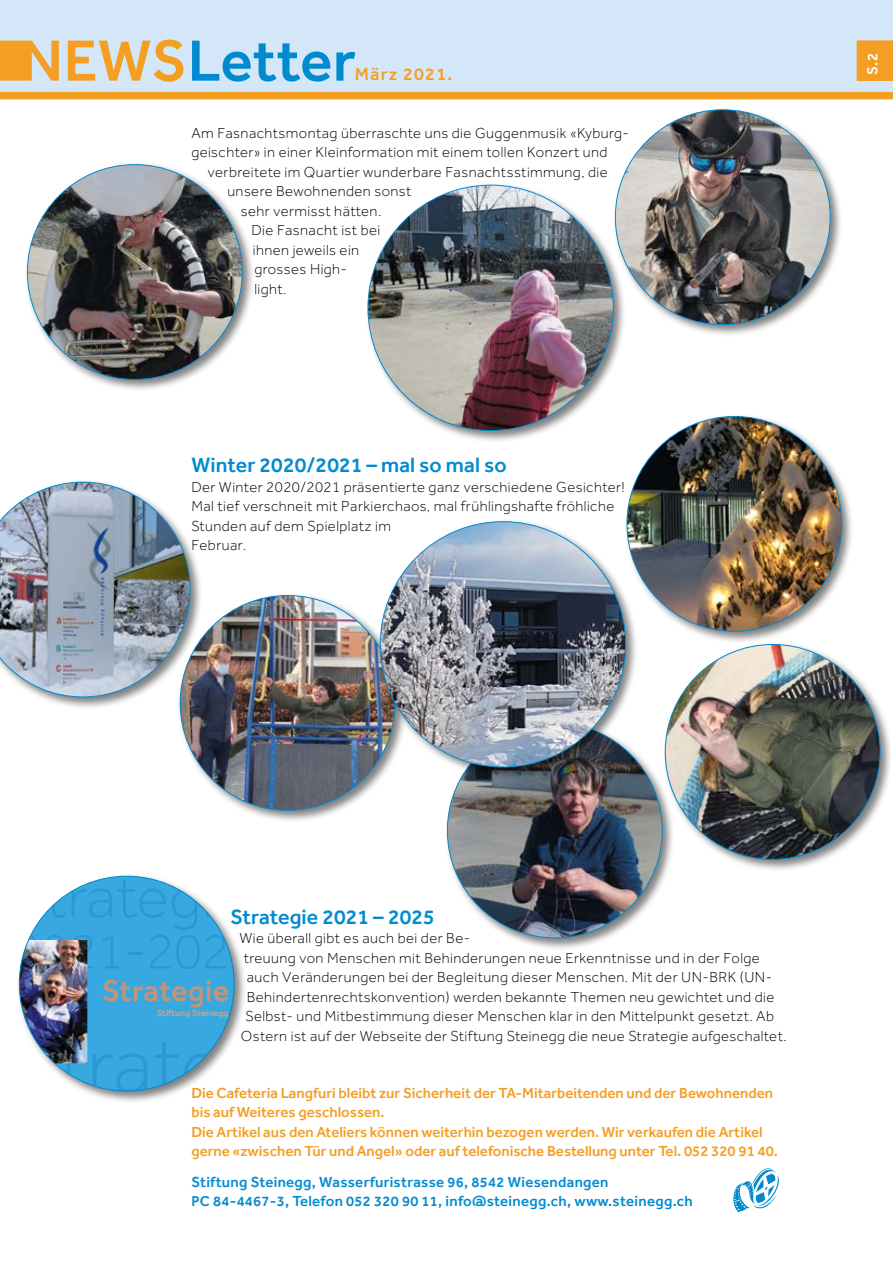
<style>
.page{position:relative;width:893px;height:1263px;background:#fff}
.page>*{position:absolute;margin:0;border:0;box-sizing:border-box;transform-origin:0 0}
.t1{font:500 30.75px "Effra";letter-spacing:.005em;color:#c29579}
.t2{font:500 21.3px "Effra";letter-spacing:.005em;color:#008bd0}
.t3{font:500 18px "Effra";letter-spacing:.07em;color:#f59e24}
.t4{font:300 15px/19.5px "Effra";letter-spacing:.03em;color:#000}
.t5{font:500 15px/19.5px "Effra";color:#f59e24}
.t6{font:500 15px/19.5px "Effra";letter-spacing:.02em;color:#008bd0}
.t7{font:500 15px "Effra";color:#fff}
.t8{font:500 9.15px "Effra";letter-spacing:.005em;color:#caa58b}
.s1{font-size:14.7px}
</style>
<div class="page">
<div style="left:0;top:0;width:893px;height:96px;background:#d3e7f8"></div>
<div style="left:0;top:92px;width:893px;height:7px;background:#f59e24"></div>
<svg style="left:192px;top:41px;width:163px;height:41px"></svg>
<svg style="left:0;top:40px;width:183px;height:42px"></svg>
<svg style="left:857px;top:41px;width:36px;height:40px"></svg>
<svg style="left:733px;top:1168px;width:46px;height:44px"></svg>
<div style="left:612px;top:107px;width:231px;height:230px;background:#000;opacity:.5"></div>
<img style="left:615px;top:110px;width:215px;height:215px;border-radius:107px">
<div style="left:24px;top:162px;width:231px;height:230px;background:#000;opacity:.5"></div>
<img style="left:27px;top:165px;width:215px;height:214px;border-radius:107px">
<div style="left:365px;top:182px;width:261px;height:261px;background:#000;opacity:.5"></div>
<img style="left:368px;top:185px;width:245px;height:245px;border-radius:123px">
<div style="left:624px;top:413px;width:231px;height:231px;background:#000;opacity:.5"></div>
<img style="left:627px;top:416px;width:215px;height:215px;border-radius:107px">
<div style="left:177px;top:592px;width:231px;height:231px;background:#000;opacity:.5"></div>
<img style="left:180px;top:595px;width:215px;height:215px;border-radius:107px">
<div style="left:16px;top:873px;width:231px;height:231px;background:#000;opacity:.5"></div>
<div style="left:19px;top:876px;width:215px;height:215px;background:#38a8e0;border-radius:107px"></div>
<img style="left:19px;top:940px;width:68px;height:123px">
<div style="left:662px;top:641px;width:231px;height:231px;background:#000;opacity:.5"></div>
<img style="left:665px;top:644px;width:215px;height:215px;border-radius:107px">
<div style="left:444px;top:720px;width:231px;height:231px;background:#000;opacity:.5"></div>
<img style="left:447px;top:723px;width:215px;height:215px;border-radius:107px">
<div style="left:0;top:479px;width:203px;height:231px;background:#000;opacity:.5"></div>
<img style="left:0;top:482px;width:190px;height:215px">
<div style="left:377px;top:519px;width:262px;height:261px;background:#000;opacity:.5"></div>
<img style="left:380px;top:522px;width:246px;height:245px;border-radius:123px">
<p class="t3" style="left:355px;top:63px;width:99px">März 2021.</p>
<p class="t4" style="left:191px;top:123px;width:439px">Am Fasnachtsmontag überraschte uns die Guggenmusik «Kyburg&shy;geischter» in einer Kleinformation mit einem tollen Konzert und</p>
<p class="t4" style="left:208px;top:162px;width:401px">verbreitete im Quartier wunderbare Fasnachtsstimmung, die</p>
<p class="t4" style="left:227px;top:182px;width:186px">unsere Bewohnenden sonst</p>
<p class="t4" style="left:241px;top:201px;width:142px">sehr vermisst hätten.</p>
<p class="t4" style="left:251px;top:221px;width:130px">Die Fasnacht ist bei</p>
<p class="t4" style="left:253px;top:240px;width:108px">ihnen jeweils ein</p>
<p class="t4" style="left:254px;top:260px;width:94px">grosses High-</p>
<p class="t4" style="left:254px;top:279px;width:34px">light.</p>
<h2 class="t2" style="left:191px;top:452px;width:317px">Winter 2020/2021 – mal so mal so</h2>
<p class="t4" style="left:191px;top:477px;width:435px">Der Winter 2020/2021 präsentierte ganz verschiedene Gesichter!<br>Mal tief verschneit mit Parkierchaos, mal frühlingshafte fröhliche Stunden auf dem Spielplatz im<br>Februar.</p>
<p class="t7" style="left:863px;top:75px;width:25px;rotate:-90deg">S.2</p>
<h2 class="t2" style="left:230px;top:904px;width:206px">Strategie 2021 – 2025</h2>
<p class="t4" style="left:239px;top:929px;width:232px">Wie überall gibt es auch bei der Be-</p>
<p class="t4" style="left:244px;top:948px;width:518px">treuung von Menschen mit Behinderungen neue Erkenntnisse und in der Folge</p>
<p class="t4" style="left:247px;top:968px;width:527px">auch Veränderungen bei der Begleitung dieser Menschen. Mit der UN-BRK (UN-</p>
<p class="t4" style="left:247px;top:987px;width:529px">Behindertenrechtskonvention) werden bekannte Themen neu gewichtet und die</p>
<p class="t4" style="left:245px;top:1007px;width:530px">Selbst- und Mitbestimmung dieser Menschen klar in den Mittelpunkt gesetzt. Ab</p>
<p class="t4" style="left:241px;top:1026px;width:547px">Ostern ist auf der Webseite der Stiftung Steinegg die neue Strategie aufgeschaltet.</p>
<h1 class="t1" style="left:102px;top:972px;width:128px">Strategie</h1>
<p class="t8" style="left:157px;top:1007px;width:120px">Stiftung Steinegg 2021–2025</p>
<p class="t5" style="left:191px;top:1083px;width:588px">Die Cafeteria Langfuri bleibt zur Sicherheit der TA-Mitarbeitenden und der Bewohnenden bis auf Weiteres geschlossen.<br>Die Artikel aus den Ateliers können weiterhin bezogen werden. Wir verkaufen die Artikel gerne «zwischen Tür und Angel» oder auf telefonische Bestellung unter Tel. 052 320 91 40.</p>
<p class="t6" style="left:191px;top:1172px;width:503px">Stiftung Steinegg, Wasserfuristrasse <span class="s1">96</span>, <span class="s1">8542</span> Wiesendangen<br><span class="s1">PC 84</span>-<span class="s1">4467</span>-<span class="s1">3</span>, Telefon <span class="s1">052 320 90 11,</span> info@steinegg.ch, www.steinegg.ch</p>
</div>
